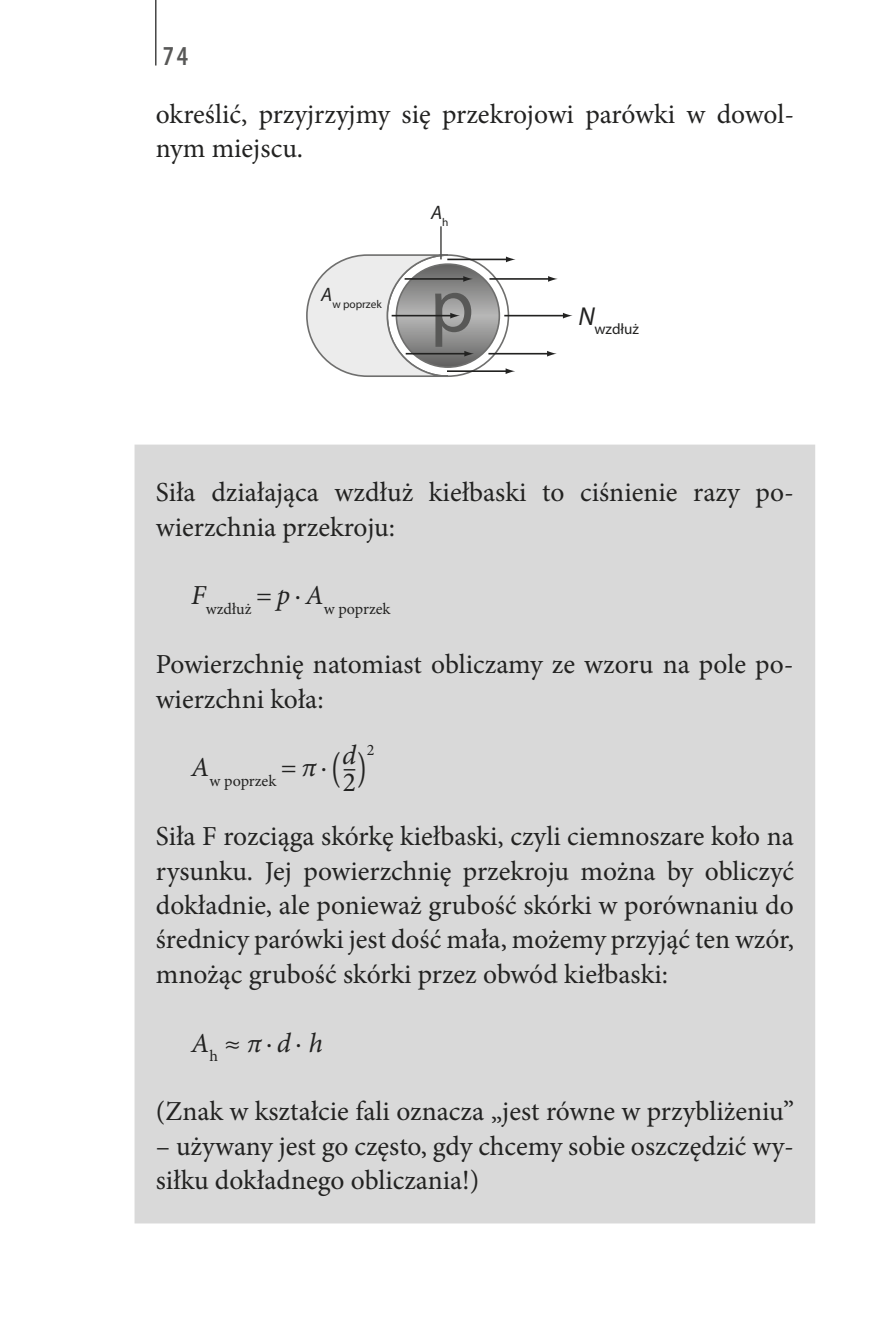
<style>
.page{position:relative;width:878px;height:1335px;background:#fff}
.page>*{position:absolute;margin:0;border:0;box-sizing:border-box;transform-origin:0 0}
.t1{font:78px "Myriad Pro";color:#585857}
.t2{font:27.5px/34.5px "Minion Pro";color:#222221}
.t3{font:italic 27.5px "Minion Pro";color:#222221}
.t4{font:600 condensed 27.5px "Myriad Pro";color:#585857}
.t5{font:italic 19.5px "Myriad Pro";color:#222221}
.t6{font:16px "Minion Pro";color:#222221}
.t7{font:15.25px "Myriad Pro";color:#222221}
.t8{font:11.25px "Myriad Pro";letter-spacing:-.005em;color:#222221}
.s1{font-style:normal}
</style>
<div class="page">
<hr style="left:155px;top:0;width:1px;height:65px;background:#222221">
<div style="left:134px;top:444px;width:681px;height:779px;background:#d9d9d9"></div>
<svg style="left:387px;top:255px;width:121px;height:121px"></svg>
<svg style="left:396px;top:264px;width:103px;height:103px;background:#999998"></svg>
<hr style="left:447px;top:258px;width:61px;height:2px;background:#222221">
<svg style="left:506px;top:256px;width:9px;height:6px"></svg>
<hr style="left:488px;top:353px;width:61px;height:1px;background:#222221">
<svg style="left:547px;top:351px;width:9px;height:5px"></svg>
<hr style="left:504px;top:315px;width:61px;height:1px;background:#222221">
<svg style="left:563px;top:313px;width:9px;height:5px"></svg>
<hr style="left:447px;top:370px;width:60px;height:2px;background:#222221">
<svg style="left:505px;top:368px;width:10px;height:6px"></svg>
<svg style="left:306px;top:254px;width:168px;height:123px;background:#c7c7c7"></svg>
<hr style="left:440px;top:226px;width:2px;height:33px;background:#585857">
<hr style="left:489px;top:278px;width:61px;height:2px;background:#222221">
<svg style="left:548px;top:276px;width:9px;height:6px"></svg>
<p class="t4" style="left:163px;top:40px;width:27px">74</p>
<p class="t2" style="left:156px;top:99px;width:639px">określić, przyjrzyjmy się przekrojowi parówki w dowol&shy;nym miejscu.</p>
<p class="t8" style="left:321px;top:297px;width:62px"><sup>A</sup>w poprzek</p>
<p class="t5" style="left:431px;top:201px;width:19px">A<sub>h</sub></p>
<h1 class="t1" style="left:430px;top:259px;width:46px">p</h1>
<p class="t7" style="left:578px;top:319px;width:62px"><sup>N</sup> wzdłuż</p>
<p class="t2" style="left:156px;top:477px;width:639px">Siła działająca wzdłuż kiełbaski to ciśnienie razy po&shy;wierzchnia przekroju:</p>
<p class="t6" style="left:191px;top:602px;width:201px"><sup>F</sup>wzdłuż <sup>=</sup> <sup>p</sup> <sup>·</sup> <sup>A</sup>w poprzek</p>
<p class="t2" style="left:156px;top:649px;width:639px">Powierzchnię natomiast obliczamy ze wzoru na pole po&shy;wierzchni koła:</p>
<p class="t6" style="left:191px;top:774px;width:166px"><sup>A</sup>w poprzek <sup>=</sup> <sup>π</sup> <sup>·</sup> <sup>(</sup><sup>d</sup></p>
<p class="t6" style="left:367px;top:743px;width:9px">2</p>
<p class="t2" style="left:343px;top:767px;width:25px">2 <sup>)</sup></p>
<p class="t2" style="left:342px;top:752px;width:16px">–</p>
<p class="t2" style="left:156px;top:821px;width:639px;text-align:justify">Siła F rozciąga skórkę kiełbaski, czyli ciemnoszare koło na rysunku. Jej powierzchnię przekroju można by obliczyć dokładnie, ale ponieważ grubość skórki w porównaniu do średnicy parówki jest dość mała, możemy przyjąć ten wzór, mnożąc grubość skórki przez obwód kiełbaski:</p>
<p class="t3" style="left:191px;top:1025px;width:133px">A<sub>h</sub> <span class="s1">≈</span> π <span class="s1">·</span> d <span class="s1">·</span> h</p>
<p class="t2" style="left:156px;top:1096px;width:639px">(Znak w kształcie fali oznacza „jest równe w przybliżeniu”</p>
<p class="t2" style="left:156px;top:1130px;width:639px">– używany jest go często, gdy chcemy sobie oszczędzić wy&shy;siłku dokładnego obliczania!)</p>
</div>
